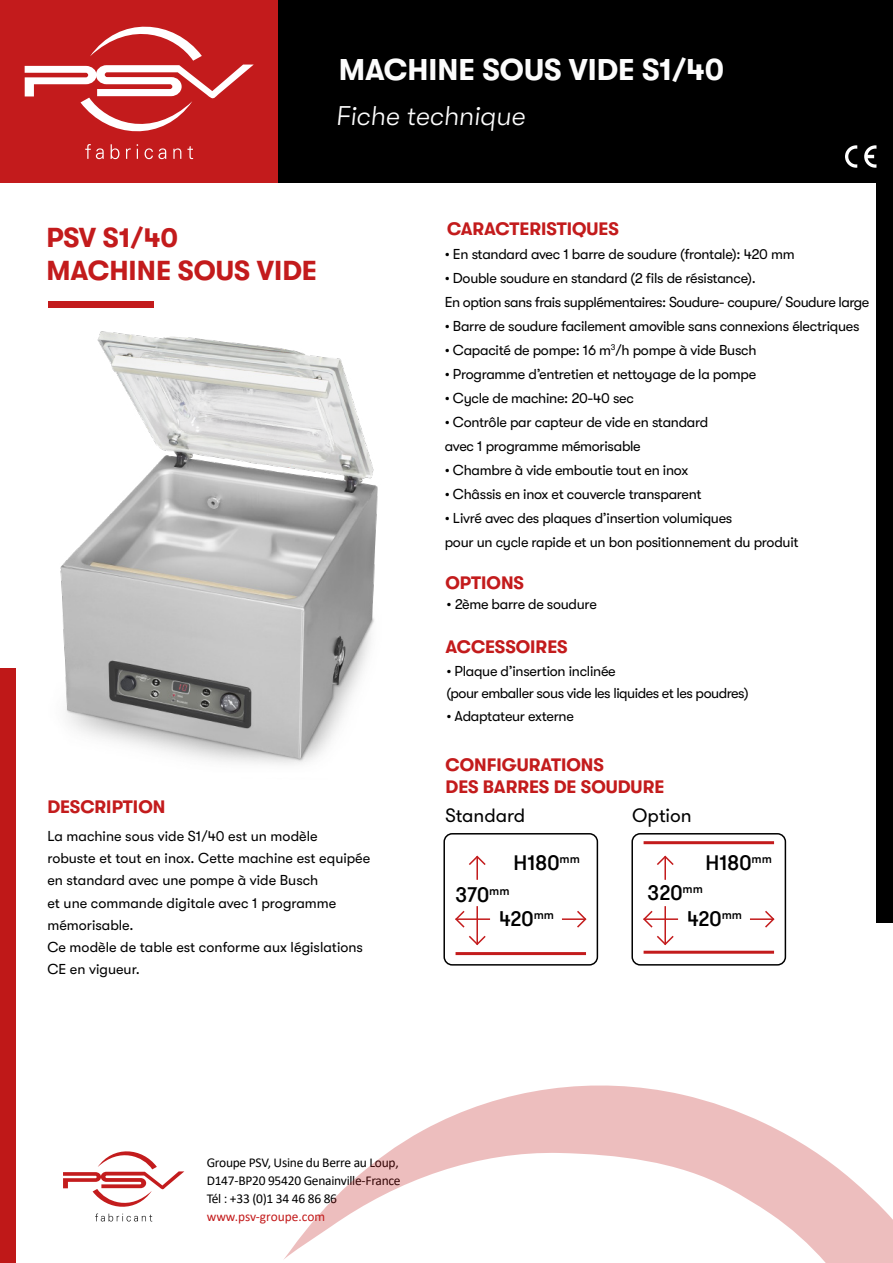
<style>
.page{position:relative;width:893px;height:1263px;background:#fff}
.page>*{position:absolute;margin:0;border:0;box-sizing:border-box;transform-origin:0 0}
.t1{font:700 30px "GT Walsheim";color:#fcfcfc}
.t2{font:700 27.45px/32.8px "GT Walsheim";color:#c31b1c}
.t3{font:italic 300 27px "GT Walsheim Pro";color:#fcfcfc}
.t4{font:500 20.85px "GT Walsheim Pro";color:#000}
.t5{font:19.2px "GT Walsheim Pro";color:#000}
.t6{font:700 18px/21.6px "GT Walsheim";color:#c31b1c}
.t7{font:14.4px/24px "GT Walsheim Pro";letter-spacing:-.02em;color:#000}
.t8{font:14.4px/22.2px "GT Walsheim Pro";color:#000}
.t9{font:13.5px/18px "Calibri";letter-spacing:-.02em;color:#000}
.t10{font:13.35px "Calibri";color:#c31b1c}
</style>
<div class="page">
<div style="left:0;top:0;width:893px;height:183px;background:#000"></div>
<div style="left:0;top:0;width:278px;height:183px;background:#c31b1c"></div>
<svg style="left:25px;top:26px;width:229px;height:133px"></svg>
<div style="left:48px;top:301px;width:106px;height:6px;background:#c31b1c"></div>
<div style="left:443px;top:833px;width:155px;height:132px;border:2px solid #000;border-radius:8px"></div>
<hr style="left:456px;top:952px;width:130px;height:3px;background:#c31b1c">
<hr style="left:476px;top:856px;width:2px;height:24px;background:#c31b1c">
<svg style="left:469px;top:855px;width:17px;height:12px"></svg>
<hr style="left:476px;top:906px;width:2px;height:39px;background:#c31b1c">
<hr style="left:456px;top:918px;width:34px;height:2px;background:#c31b1c">
<svg style="left:455px;top:909px;width:32px;height:37px"></svg>
<hr style="left:562px;top:918px;width:24px;height:2px;background:#c31b1c">
<svg style="left:575px;top:911px;width:12px;height:17px"></svg>
<div style="left:631px;top:833px;width:155px;height:132px;border:2px solid #000;border-radius:8px"></div>
<hr style="left:644px;top:841px;width:130px;height:3px;background:#c31b1c">
<hr style="left:644px;top:951px;width:130px;height:3px;background:#c31b1c">
<hr style="left:664px;top:856px;width:2px;height:24px;background:#c31b1c">
<svg style="left:657px;top:855px;width:17px;height:12px"></svg>
<hr style="left:664px;top:906px;width:2px;height:39px;background:#c31b1c">
<hr style="left:644px;top:918px;width:34px;height:2px;background:#c31b1c">
<svg style="left:643px;top:909px;width:32px;height:37px"></svg>
<hr style="left:750px;top:918px;width:24px;height:2px;background:#c31b1c">
<svg style="left:763px;top:911px;width:12px;height:17px"></svg>
<svg style="left:63px;top:1151px;width:121px;height:70px"></svg>
<svg style="left:284px;top:1085px;width:609px;height:178px"></svg>
<div style="left:876px;top:183px;width:17px;height:740px;background:#000"></div>
<div style="left:0;top:669px;width:16px;height:594px;background:#bf1818"></div>
<img style="left:6px;top:331px;width:372px;height:434px">
<svg style="left:845px;top:145px;width:31px;height:23px"></svg>
<h1 class="t1" style="left:339px;top:53px;width:387px">MACHINE SOUS VIDE S1/40</h1>
<h3 class="t3" style="left:336px;top:101px;width:191px">Fiche technique</h3>
<h2 class="t2" style="left:47px;top:221px;width:272px">PSV S1/40<br>MACHINE SOUS VIDE</h2>
<p class="t6" style="left:47px;top:796px;width:119px">DESCRIPTION</p>
<p class="t6" style="left:447px;top:218px;width:173px">CARACTERISTIQUES</p>
<p class="t7" style="left:445px;top:242px;width:351px">• En standard avec 1 barre de soudure (frontale): 420 mm</p>
<p class="t7" style="left:445px;top:266px;width:426px">• Double soudure en standard (2 fils de résistance).<br>En option sans frais supplémentaires: Soudure- coupure/ Soudure large</p>
<p class="t7" style="left:445px;top:314px;width:416px">• Barre de soudure facilement amovible sans connexions électriques</p>
<p class="t7" style="left:445px;top:338px;width:313px">• Capacité de pompe: 16 m<sup>3</sup>/h pompe à vide Busch</p>
<p class="t7" style="left:445px;top:362px;width:313px">• Programme d’entretien et nettoyage de la pompe</p>
<p class="t7" style="left:445px;top:386px;width:191px">• Cycle de machine: 20-40 sec</p>
<p class="t7" style="left:445px;top:410px;width:265px">• Contrôle par capteur de vide en standard avec 1 programme mémorisable</p>
<p class="t7" style="left:445px;top:458px;width:245px">• Chambre à vide emboutie tout en inox</p>
<p class="t7" style="left:445px;top:482px;width:258px">• Châssis en inox et couvercle transparent</p>
<p class="t7" style="left:445px;top:506px;width:355px">• Livré avec des plaques d’insertion volumiques<br>pour un cycle rapide et un bon positionnement du produit</p>
<p class="t6" style="left:446px;top:572px;width:80px">OPTIONS</p>
<p class="t7" style="left:446px;top:592px;width:152px">• 2ème barre de soudure</p>
<p class="t6" style="left:446px;top:635px;width:124px">ACCESSOIRES</p>
<p class="t7" style="left:446px;top:659px;width:304px;line-height:22.5px">• Plaque d’insertion inclinée<br>(pour emballer sous vide les liquides et les poudres)</p>
<p class="t7" style="left:446px;top:704px;width:129px">• Adaptateur externe</p>
<p class="t6" style="left:446px;top:754px;width:220px">CONFIGURATIONS<br>DES BARRES DE SOUDURE</p>
<h3 class="t5" style="left:445px;top:803px;width:82px">Standard</h3>
<h3 class="t5" style="left:632px;top:803px;width:61px">Option</h3>
<p class="t8" style="left:47px;top:825px;width:324px">La machine sous vide S1/40 est un modèle<br>robuste et tout en inox. Cette machine est equipée en standard avec une pompe à vide Busch<br>et une commande digitale avec 1 programme mémorisable.<br>Ce modèle de table est conforme aux législations CE en vigueur.</p>
<h3 class="t4" style="left:514px;top:850px;width:68px">H180<sup>mm</sup></h3>
<h3 class="t4" style="left:706px;top:850px;width:68px">H180<sup>mm</sup></h3>
<h3 class="t4" style="left:456px;top:882px;width:56px">370<sup>mm</sup></h3>
<h3 class="t4" style="left:648px;top:880px;width:57px">320<sup>mm</sup></h3>
<h3 class="t4" style="left:499px;top:906px;width:56px">420<sup>mm</sup></h3>
<h3 class="t4" style="left:687px;top:906px;width:56px">420<sup>mm</sup></h3>
<p class="t9" style="left:207px;top:1153px;width:195px">Groupe PSV, Usine du Berre au Loup,<br>D147-BP20 95420 Genainville-France<br>Tél : +33 (0)1 34 46 86 86</p>
<p class="t10" style="left:207px;top:1207px;width:120px">www.psv-groupe.com</p>
</div>
